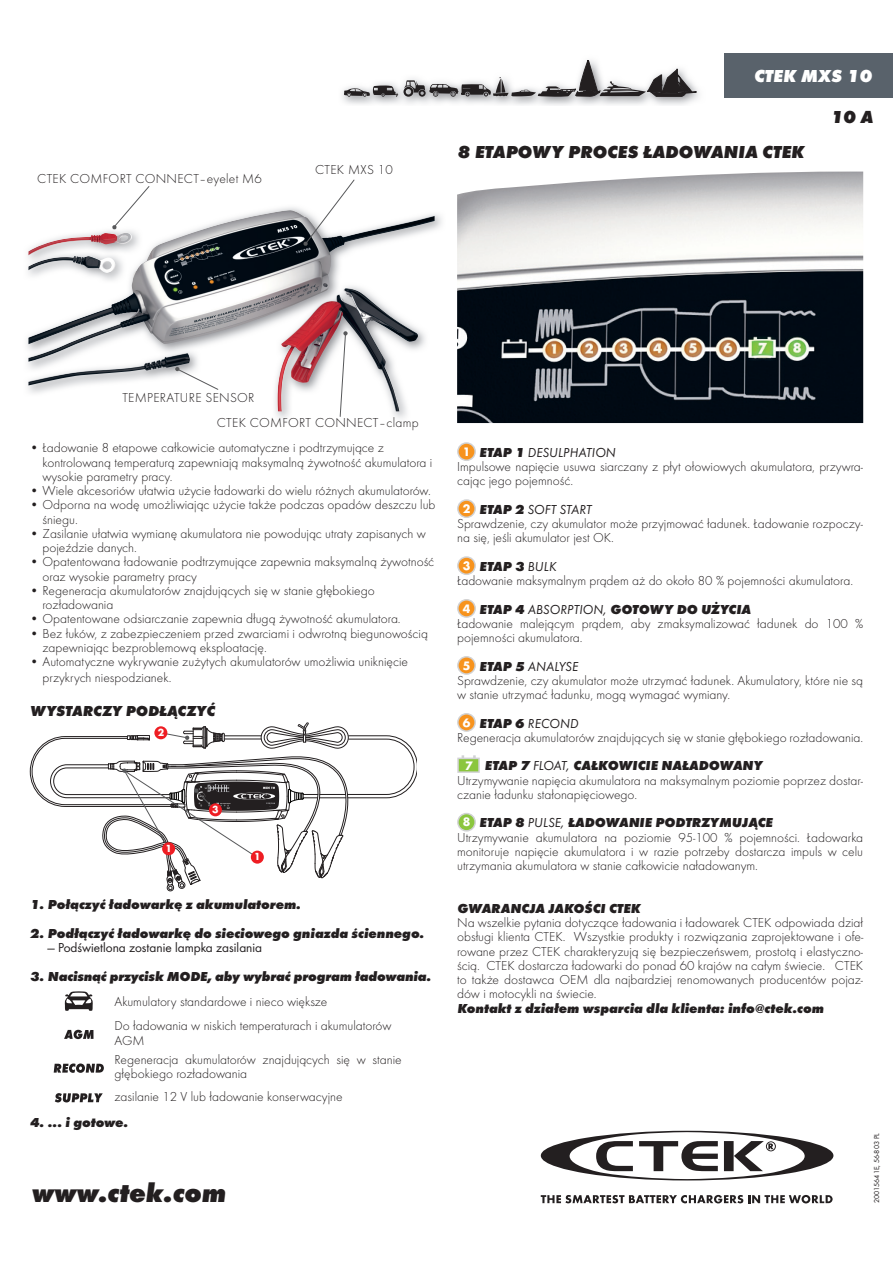
<style>
.page{position:relative;width:893px;height:1263px;background:#fff}
.page>*{position:absolute;margin:0;border:0;box-sizing:border-box;transform-origin:0 0}
.t1{font:italic 700 expanded 27px "Futura";color:#231f20}
.t2{font:italic 700 expanded 18px "Futura";color:#231f20}
.t3{font:italic 700 expanded 18px "Futura";color:#fff}
.t4{font:italic 700 expanded 15px "Futura";color:#231f20}
.t5{font:300 13.5px/14.2px "Futura";color:#231f20}
.t6{font:italic 700 expanded 13.5px "Futura";color:#231f20}
.t7{font:300 13.5px "Futura";letter-spacing:.02em;color:#231f20}
.t8{font:13.5px "Futura Boo Obl";color:#231f20}
.t9{font:13.5px "Futura Boo";color:#231f20}
.t10{font:13.5px "Futura Boo Obl";color:#231f20}
.t11{font:700 10.65px "Futura";color:#fff}
.t12{font:7.5px "Futura Boo";color:#231f20}
.s1{font-family:"Futura";font-weight:700;font-size:12.75px;color:#fff}
.s2{font-family:"Futura";font-weight:700;font-style:italic;font-stretch:expanded}
.s3{font-weight:700;font-size:12.75px;color:#fff}
.s4{font-weight:700;font-style:italic;font-stretch:expanded}
.s5{font-family:"Futura Boo Obl";font-weight:400}
</style>
<div class="page">
<img style="left:27px;top:207px;width:415px;height:212px">
<img style="left:28px;top:210px;width:407px;height:152px">
<svg style="left:541px;top:1131px;width:292px;height:49px"></svg>
<svg style="left:541px;top:1195px;width:292px;height:8px"></svg>
<svg style="left:339px;top:331px;width:9px;height:86px"></svg>
<svg style="left:112px;top:186px;width:38px;height:44px"></svg>
<svg style="left:303px;top:179px;width:52px;height:67px"></svg>
<svg style="left:175px;top:367px;width:44px;height:23px"></svg>
<div style="left:724px;top:53px;width:169px;height:45px;background:#59626b"></div>
<img style="left:457px;top:172px;width:406px;height:251px">
<svg style="left:344px;top:60px;width:352px;height:37px"></svg>
<svg style="left:30px;top:722px;width:387px;height:169px"></svg>
<div style="left:162px;top:842px;width:13px;height:13px;background:#ee1d23;border-radius:50%"></div>
<div style="left:251px;top:851px;width:13px;height:13px;background:#ee1d23;border-radius:50%"></div>
<div style="left:154px;top:726px;width:13px;height:13px;background:#ee1d23;border-radius:50%"></div>
<div style="left:209px;top:803px;width:13px;height:13px;background:#ee1d23;border-radius:50%"></div>
<svg style="left:65px;top:991px;width:28px;height:20px"></svg>
<svg style="left:64px;top:1030px;width:29px;height:9px"></svg>
<svg style="left:54px;top:1063px;width:50px;height:10px"></svg>
<svg style="left:55px;top:1093px;width:48px;height:9px"></svg>
<div style="left:458px;top:443px;width:17px;height:17px;background:#f7931d;border-radius:50%"></div>
<div style="left:457px;top:442px;width:19px;height:19px;border:2px solid #d1d2d4;border-radius:50%"></div>
<div style="left:458px;top:500px;width:17px;height:17px;background:#f7931d;border-radius:50%"></div>
<div style="left:457px;top:499px;width:19px;height:19px;border:2px solid #d1d2d4;border-radius:50%"></div>
<div style="left:458px;top:557px;width:17px;height:17px;background:#f7931d;border-radius:50%"></div>
<div style="left:457px;top:556px;width:19px;height:19px;border:2px solid #d1d2d4;border-radius:50%"></div>
<div style="left:458px;top:600px;width:17px;height:17px;background:#f7931d;border-radius:50%"></div>
<div style="left:457px;top:599px;width:19px;height:19px;border:2px solid #d1d2d4;border-radius:50%"></div>
<div style="left:458px;top:657px;width:17px;height:17px;background:#f7931d;border-radius:50%"></div>
<div style="left:457px;top:656px;width:19px;height:19px;border:2px solid #d1d2d4;border-radius:50%"></div>
<div style="left:458px;top:714px;width:17px;height:17px;background:#f7931d;border-radius:50%"></div>
<div style="left:457px;top:713px;width:19px;height:19px;border:2px solid #d1d2d4;border-radius:50%"></div>
<svg style="left:457px;top:755px;width:23px;height:18px"></svg>
<div style="left:458px;top:813px;width:17px;height:18px;background:#8bc63e;border-radius:50%"></div>
<div style="left:457px;top:813px;width:19px;height:18px;border:2px solid #d1d2d4;border-radius:50%"></div>
<p class="t7" style="left:37px;top:171px;width:226px">CTEK COMFORT CONNECT–eyelet M6</p>
<p class="t5" style="left:315px;top:163px;width:79px">CTEK MXS 10</p>
<h2 class="t3" style="left:754px;top:65px;width:119px">CTEK MXS 10</h2>
<h2 class="t2" style="left:457px;top:141px;width:348px">8 ETAPOWY PROCES ŁADOWANIA CTEK</h2>
<h2 class="t2" style="left:830px;top:106px;width:44px">10 A</h2>
<p class="t5" style="left:122px;top:391px;width:134px">TEMPERATURE SENSOR</p>
<p class="t7" style="left:217px;top:415px;width:203px">CTEK COMFORT CONNECT–clamp</p>
<p class="t5" style="left:43px;top:441px;width:391px;text-indent:-13px">• Ładowanie 8 etapowe całkowicie automatyczne i podtrzymujące z kontrolowaną temperaturą zapewniają maksymalną żywotność akumulatora i wysokie parametry pracy.</p>
<p class="t5" style="left:30px;top:484px;width:403px">• Wiele akcesoriów ułatwia użycie ładowarki do wielu różnych akumulatorów.</p>
<p class="t5" style="left:43px;top:498px;width:395px;text-indent:-13px">• Odporna na wodę umożliwiając użycie także podczas opadów deszczu lub śniegu.</p>
<p class="t5" style="left:43px;top:526px;width:385px;text-indent:-13px">• Zasilanie ułatwia wymianę akumulatora nie powodując utraty zapisanych w pojeździe danych.</p>
<p class="t5" style="left:43px;top:555px;width:393px;text-indent:-13px">• Opatentowana ładowanie podtrzymujące zapewnia maksymalną żywotność oraz wysokie parametry pracy</p>
<p class="t5" style="left:43px;top:583px;width:334px;text-indent:-13px">• Regeneracja akumulatorów znajdujących się w stanie głębokiego rozładowania</p>
<p class="t5" style="left:30px;top:612px;width:372px">• Opatentowane odsiarczanie zapewnia długą żywotność akumulatora.</p>
<p class="t5" style="left:43px;top:626px;width:387px;text-indent:-13px">• Bez łuków, z zabezpieczeniem przed zwarciami i odwrotną biegunowością zapewniając bezproblemową eksploatację.</p>
<p class="t5" style="left:43px;top:654px;width:367px;line-height:15.8px;text-indent:-13px">• Automatyczne wykrywanie zużytych akumulatorów umożliwia uniknięcie przykrych niespodzianek.</p>
<p class="t4" style="left:30px;top:701px;width:187px">WYSTARCZY PODŁĄCZYĆ</p>
<p class="t11" style="left:158px;top:726px;width:8px">2</p>
<p class="t11" style="left:165px;top:842px;width:8px">1</p>
<p class="t11" style="left:212px;top:803px;width:8px">3</p>
<p class="t11" style="left:254px;top:850px;width:8px">1</p>
<p class="t6" style="left:30px;top:897px;width:272px">1. Połączyć ładowarkę z akumulatorem.</p>
<p class="t6" style="left:30px;top:925px;width:396px">2. Podłączyć ładowarkę do sieciowego gniazda ściennego.</p>
<p class="t9" style="left:47px;top:940px;width:216px">— Podświetlona zostanie lampka zasilania</p>
<p class="t6" style="left:30px;top:968px;width:403px">3. Nacisnąć przycisk MODE, aby wybrać program ładowania.</p>
<p class="t5" style="left:115px;top:990px;width:278px;line-height:24.2px">Akumulatory standardowe i nieco większe<br>Do ładowania w niskich temperaturach i akumulatorów</p>
<p class="t5" style="left:115px;top:1030px;width:289px;line-height:19.5px">AGM<br>Regeneracja akumulatorów znajdujących się w stanie</p>
<p class="t5" style="left:115px;top:1063px;width:230px;line-height:22.5px">głębokiego rozładowania<br>zasilanie 12 V lub ładowanie konserwacyjne</p>
<p class="t6" style="left:30px;top:1114px;width:100px">4. ... i gotowe.</p>
<h1 class="t1" style="left:31px;top:1177px;width:196px">www.ctek.com</h1>
<p class="t10" style="left:463px;top:444px;width:155px"><span class="s1">1</span> <span class="s2">ETAP 1</span> DESULPHATION</p>
<p class="t5" style="left:457px;top:460px;width:408px">Impulsowe napięcie usuwa siarczany z płyt ołowiowych akumulatora, przywra&shy;cając jego pojemność.</p>
<p class="t8" style="left:463px;top:501px;width:131px"><span class="s1">2</span> <span class="s2">ETAP 2</span> SOFT START</p>
<p class="t5" style="left:457px;top:517px;width:408px">Sprawdzenie, czy akumulator może przyjmować ładunek. Ładowanie rozpoczy&shy;na się, jeśli akumulator jest OK.</p>
<p class="t5" style="left:457px;top:559px;width:397px;text-indent:6px"><span class="s3">3</span> <span class="s4">ETAP 3</span> <span class="s5">BULK<br></span>Ładowanie maksymalnym prądem aż do około 80 % pojemności akumulatora.</p>
<p class="t5" style="left:457px;top:602px;width:408px;text-indent:6px"><span class="s3">4</span> <span class="s4">ETAP 4</span> <span class="s5">ABSORPTION,</span> <span class="s4">GOTOWY DO UŻYCIA<br></span>Ładowanie malejącym prądem, aby zmaksymalizować ładunek do 100 % pojemności akumulatora.</p>
<p class="t8" style="left:463px;top:658px;width:117px"><span class="s1">5</span> <span class="s2">ETAP 5</span> ANALYSE</p>
<p class="t5" style="left:457px;top:673px;width:408px">Sprawdzenie, czy akumulator może utrzymać ładunek. Akumulatory, które nie są w stanie utrzymać ładunku, mogą wymagać wymiany.</p>
<p class="t8" style="left:463px;top:715px;width:118px"><span class="s1">6</span> <span class="s2">ETAP 6</span> RECOND</p>
<p class="t5" style="left:465px;top:723px;width:399px;line-height:28.5px;text-indent:-8px">Regeneracja akumulatorów znajdujących się w stanie głębokiego rozładowania.<br><span class="s3">7</span> <span class="s4">ETAP 7</span> <span class="s5">FLOAT,</span> <span class="s4">CAŁKOWICIE NAŁADOWANY</span></p>
<p class="t5" style="left:457px;top:773px;width:408px">Utrzymywanie napięcia akumulatora na maksymalnym poziomie poprzez dostar&shy;czanie ładunku stałonapięciowego.</p>
<p class="t5" style="left:457px;top:816px;width:408px;text-indent:6px"><span class="s3">8</span> <span class="s4">ETAP 8</span> <span class="s5">PULSE,</span> <span class="s4">ŁADOWANIE PODTRZYMUJĄCE<br></span>Utrzymywanie akumulatora na poziomie 95-100 % pojemności. Ładowarka monitoruje napięcie akumulatora i w razie potrzeby dostarcza impuls w celu utrzymania akumulatora w stanie całkowicie naładowanym.</p>
<p class="t6" style="left:457px;top:900px;width:185px">GWARANCJA JAKOŚCI CTEK</p>
<p class="t5" style="left:457px;top:916px;width:408px;text-align:justify">Na wszelkie pytania dotyczące ładowania i ładowarek CTEK odpowiada dział obsługi klienta CTEK. Wszystkie produkty i rozwiązania zaprojektowane i ofe&shy;rowane przez CTEK charakteryzują się bezpieczeńswem, prostotą i elastyczno&shy;ścią. CTEK dostarcza ładowarki do ponad 60 krajów na całym świecie. CTEK to także dostawca OEM dla najbardziej renomowanych producentów pojaz&shy;dów i motocykli na świecie.</p>
<p class="t6" style="left:457px;top:1000px;width:368px">Kontakt z działem wsparcia dla klienta: info@ctek.com</p>
<p class="t12" style="left:872px;top:1203px;width:72px;rotate:-90deg">20015641E, 56-803 PL</p>
</div>
